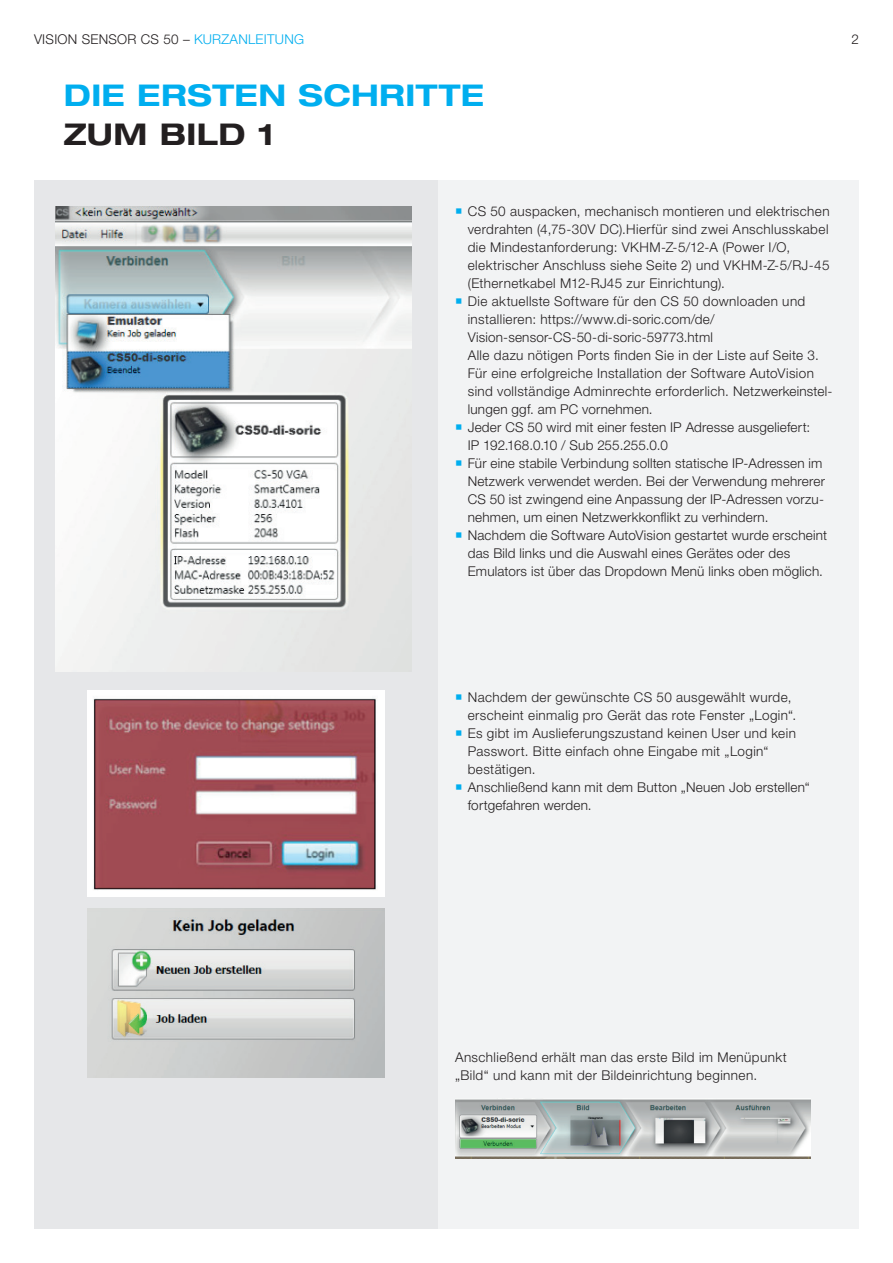
<style>
.page{position:relative;width:893px;height:1263px;background:#fff}
.page>*{position:absolute;margin:0;border:0;box-sizing:border-box;transform-origin:0 0}
.t1{font:700 expanded 30px "Helvetica Neue LTW1 G";letter-spacing:.015em;color:#00aeef}
.t2{font:700 expanded 30px "Helvetica Neue LTW1 G";letter-spacing:.01em;color:#231f20}
.t3{font:300 13.5px/18px "Helvetica Neue LTW1 G";letter-spacing:.02em;color:#231f20}
.s1{color:#00aeef}
</style>
<div class="page">
<div style="left:34px;top:181px;width:825px;height:1048px;background:#e6e7e9"></div>
<div style="left:438px;top:181px;width:421px;height:1048px;background:#f2f3f4"></div>
<img style="left:56px;top:207px;width:355px;height:465px">
<img style="left:87px;top:691px;width:298px;height:205px">
<img style="left:87px;top:909px;width:298px;height:169px">
<img style="left:455px;top:1099px;width:356px;height:60px">
<p class="t3" style="left:34px;top:30px;width:272px">VISION SENSOR CS 50 – <span class="s1">KURZANLEITUNG</span></p>
<p class="t3" style="left:851px;top:30px;width:9px">2</p>
<h1 class="t1" style="left:64px;top:76px;width:422px">DIE ERSTEN SCHRITTE</h1>
<h1 class="t2" style="left:64px;top:115px;width:212px">ZUM BILD 1</h1>
<p class="t3" style="left:468px;top:202px;width:363px;text-indent:-13px"><span class="s1">○</span> CS 50 auspacken, mechanisch montieren und elektrischen verdrahten (4,75-30V DC).Hierfür sind zwei Anschlusskabel die Mindestanforderung: VKHM-Z-5/12-A (Power I/O, elektrischer Anschluss siehe Seite 2) und VKHM-Z-5/RJ-45 (Ethernetkabel M12-RJ45 zur Einrichtung).</p>
<p class="t3" style="left:468px;top:292px;width:366px;text-indent:-13px"><span class="s1">○</span> Die aktuellste Software für den CS 50 downloaden und installieren: https://www.di-soric.com/de/ Vision-sensor-CS-50-di-soric-59773.html<br>Alle dazu nötigen Ports finden Sie in der Liste auf Seite 3.<br>Für eine erfolgreiche Installation der Software AutoVision sind vollständige Adminrechte erforderlich. Netzwerkeinstel&shy;lungen ggf. am PC vornehmen.</p>
<p class="t3" style="left:468px;top:418px;width:344px;text-indent:-13px"><span class="s1">○</span> Jeder CS 50 wird mit einer festen IP Adresse ausgeliefert:<br>IP 192.168.0.10 / Sub 255.255.0.0</p>
<p class="t3" style="left:468px;top:454px;width:359px;text-indent:-13px"><span class="s1">○</span> Für eine stabile Verbindung sollten statische IP-Adressen im Netzwerk verwendet werden. Bei der Verwendung mehrerer CS 50 ist zwingend eine Anpassung der IP-Adressen vorzu&shy;nehmen, um einen Netzwerkkonflikt zu verhindern.</p>
<p class="t3" style="left:468px;top:526px;width:361px;text-indent:-13px"><span class="s1">○</span> Nachdem die Software AutoVision gestartet wurde erscheint das Bild links und die Auswahl eines Gerätes oder des<br>Emulators ist über das Dropdown Menü links oben möglich.</p>
<p class="t3" style="left:468px;top:688px;width:330px;text-indent:-13px"><span class="s1">○</span> Nachdem der gewünschte CS 50 ausgewählt wurde, erscheint einmalig pro Gerät das rote Fenster „Login“.</p>
<p class="t3" style="left:468px;top:724px;width:330px;text-indent:-13px"><span class="s1">○</span> Es gibt im Auslieferungszustand keinen User und kein<br>Passwort. Bitte einfach ohne Eingabe mit „Login“ bestätigen.</p>
<p class="t3" style="left:468px;top:778px;width:344px;text-indent:-13px"><span class="s1">○</span> Anschließend kann mit dem Button „Neuen Job erstellen“ fortgefahren werden.</p>
<p class="t3" style="left:455px;top:1048px;width:333px">Anschließend erhält man das erste Bild im Menüpunkt „Bild“ und kann mit der Bildeinrichtung beginnen.</p>
</div>
